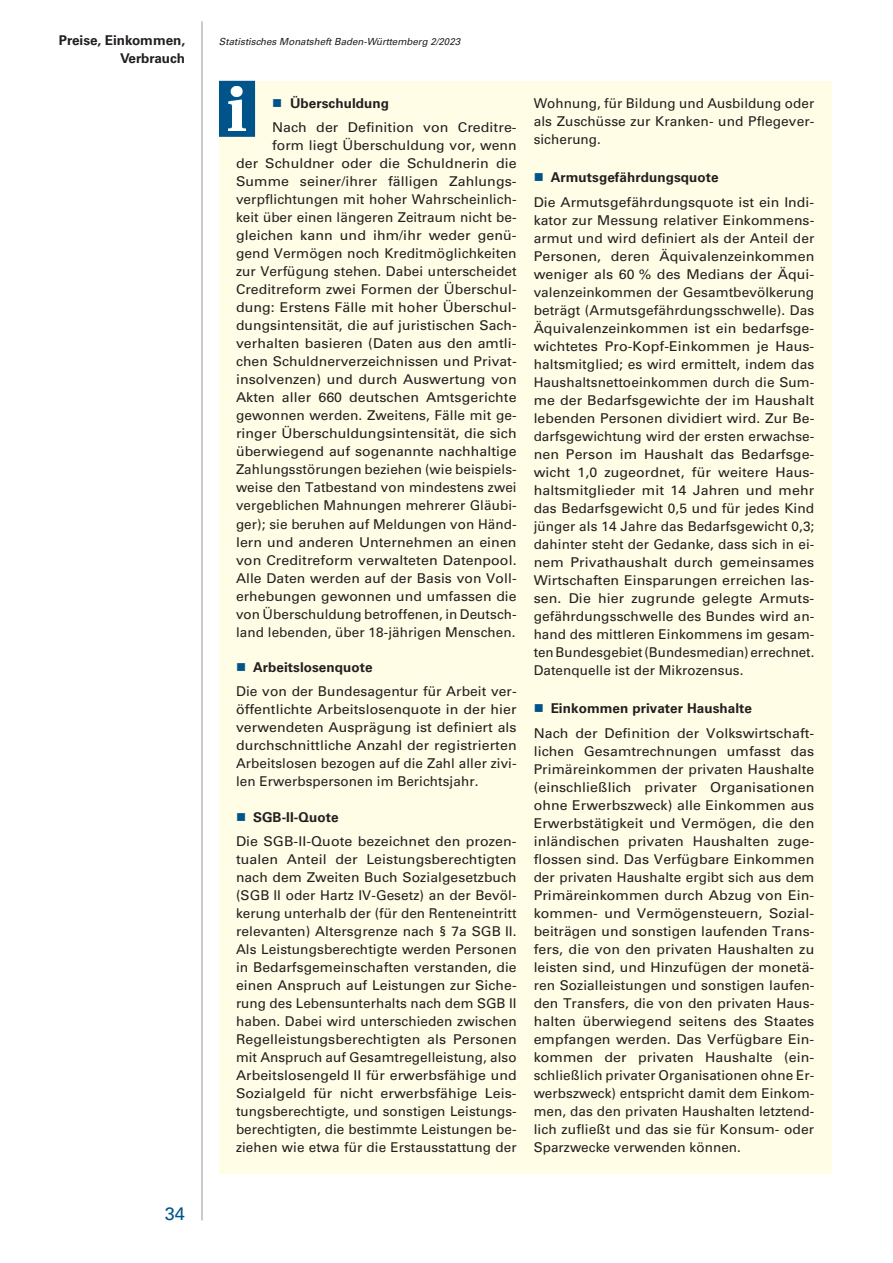
<style>
.page{position:relative;width:893px;height:1263px;background:#fff}
.page>*{position:absolute;margin:0;border:0;box-sizing:border-box;transform-origin:0 0}
.t1{font:18px "Univers";color:#01548a}
.Infotext{font:13.5px/18px "Univers";letter-spacing:.005em;color:#231f20;text-align:justify;scale:1.05 1}
.Infotext-2{font:13.5px/18px "Univers";letter-spacing:.005em;color:#231f20;text-align:justify;scale:1.04 1}
.Infotext-3{font:13.5px/18px "Univers";letter-spacing:.005em;color:#231f20;text-align:justify}
.Kopfzeile_Beitragsth{font:700 13.5px "Univers";letter-spacing:.005em;color:#231f20}
.Kopfzeile_Ausgabe{font:italic 9.75px "Univers";color:#231f20}
</style>
<div class="page">
<hr style="left:202px;top:21px;width:1px;height:1199px;background:#939598">
<div style="left:219px;top:81px;width:612px;height:1093px;background:#fffde5"></div>
<div style="left:219px;top:81px;width:36px;height:56px;background:#01548a"></div>
<img style="left:229px;top:86px;width:17px;height:44px">
<p class="Kopfzeile_Beitragsth" style="left:59px;top:32px;width:128px">Preise, Einkommen,</p>
<p class="Kopfzeile_Ausgabe" style="left:219px;top:35px;width:243px">Statistisches Monatsheft Baden-Württemberg 2/2023</p>
<p class="Kopfzeile_Beitragsth" style="left:120px;top:50px;width:66px">Verbrauch</p>
<p class="Kopfzeile_Beitragsth" style="left:290px;top:95px;width:101px">Überschuldung</p>
<p class="Infotext" style="left:236px;top:119px;width:269px;text-align:right">Nach der Definition von Creditre‑<br>form liegt Überschuldung vor, wenn<br>der Schuldner oder die Schuldnerin die Summe seiner/ihrer fälligen Zahlungs‑ verpflichtungen mit hoher Wahrscheinlich&shy;keit über einen längeren Zeitraum nicht be&shy;gleichen kann und ihm/ihr weder genü‑ gend Vermögen noch Kreditmöglichkeiten zur Verfügung stehen. Dabei unterscheidet Creditreform zwei Formen der Überschul&shy;dung: Erstens Fälle mit hoher Überschul‑ dungsintensität, die auf juristischen Sach‑ verhalten basieren (Daten aus den amtli‑ chen Schuldnerverzeichnissen und Privat‑ insolvenzen) und durch Auswertung von Akten aller 660 deutschen Amtsgerichte gewonnen werden. Zweitens, Fälle mit ge‑ ringer Überschuldungsintensität, die sich überwiegend auf sogenannte nachhaltige Zahlungsstörungen beziehen (wie beispiels&shy;weise den Tatbestand von mindestens zwei vergeblichen Mahnungen mehrerer Gläubi&shy;ger); sie beruhen auf Meldungen von Händ&shy;lern und anderen Unternehmen an einen von Creditreform verwalteten Datenpool.<br>Alle Daten werden auf der Basis von Voll‑ erhebungen gewonnen und umfassen die von Überschuldung betroffenen, in Deutsch&shy;land lebenden, über 18-jährigen Menschen.</p>
<p class="Kopfzeile_Beitragsth" style="left:253px;top:659px;width:121px">Arbeitslosenquote</p>
<p class="Infotext-3" style="left:236px;top:682px;width:282px">Die von der Bundesagentur für Arbeit ver‑ öffentlichte Arbeitslosenquote in der hier verwendeten Ausprägung ist definiert als durchschnittliche Anzahl der registrierten Arbeitslosen bezogen auf die Zahl aller zivi&shy;len Erwerbspersonen im Berichtsjahr.</p>
<p class="Kopfzeile_Beitragsth" style="left:253px;top:809px;width:87px">SGB-II-Quote</p>
<p class="Infotext" style="left:236px;top:832px;width:269px">Die SGB-II-Quote bezeichnet den prozen‑ tualen Anteil der Leistungsberechtigten nach dem Zweiten Buch Sozialgesetzbuch (SGB II oder Hartz IV-Gesetz) an der Bevöl&shy;kerung unterhalb der (für den Renteneintritt relevanten) Altersgrenze nach § 7a SGB II.<br>Als Leistungsberechtigte werden Personen in Bedarfsgemeinschaften verstanden, die einen Anspruch auf Leistungen zur Siche‑ rung des Lebensunterhalts nach dem SGB II haben. Dabei wird unterschieden zwischen Regelleistungsberechtigten als Personen mit Anspruch auf Gesamtregelleistung, also Arbeitslosengeld II für erwerbsfähige und Sozialgeld für nicht erwerbsfähige Leis‑ tungsberechtigte, und sonstigen Leistungs&shy;berechtigten, die bestimmte Leistungen be&shy;ziehen wie etwa für die Erstausstattung der</p>
<p class="Infotext-3" style="left:534px;top:94px;width:282px">Wohnung, für Bildung und Ausbildung oder als Zuschüsse zur Kranken- und Pflegever‑ sicherung.</p>
<p class="Kopfzeile_Beitragsth" style="left:551px;top:170px;width:169px">Armutsgefährdungsquote</p>
<p class="Infotext-2" style="left:534px;top:193px;width:272px">Die Armutsgefährdungsquote ist ein Indi‑ kator zur Messung relativer Einkommens‑ armut und wird definiert als der Anteil der Personen, deren Äquivalenzeinkommen weniger als 60 % des Medians der Äqui‑ valenzeinkommen der Gesamtbevölkerung beträgt (Armutsgefährdungsschwelle). Das Äquivalenzeinkommen ist ein bedarfsge‑ wichtetes Pro-Kopf-Einkommen je Haus‑ haltsmitglied; es wird ermittelt, indem das Haushaltsnettoeinkommen durch die Sum‑ me der Bedarfsgewichte der im Haushalt lebenden Personen dividiert wird. Zur Be&shy;darfsgewichtung wird der ersten erwachse&shy;nen Person im Haushalt das Bedarfsge‑ wicht 1,0 zugeordnet, für weitere Haus‑ haltsmitglieder mit 14 Jahren und mehr das Bedarfsgewicht 0,5 und für jedes Kind jünger als 14 Jahre das Bedarfsgewicht 0,3; dahinter steht der Gedanke, dass sich in ei‑ nem Privathaushalt durch gemeinsames Wirtschaften Einsparungen erreichen las‑ sen. Die hier zugrunde gelegte Armuts‑ gefährdungsschwelle des Bundes wird an&shy;hand des mittleren Einkommens im gesam&shy;ten Bundesgebiet (Bundesmedian) errechnet.<br>Datenquelle ist der Mikrozensus.</p>
<p class="Kopfzeile_Beitragsth" style="left:551px;top:701px;width:203px">Einkommen privater Haushalte</p>
<p class="Infotext" style="left:534px;top:724px;width:269px">Nach der Definition der Volkswirtschaft‑ lichen Gesamtrechnungen umfasst das Primäreinkommen der privaten Haushalte (einschließlich privater Organisationen ohne Erwerbszweck) alle Einkommen aus Erwerbstätigkeit und Vermögen, die den inländischen privaten Haushalten zuge‑ flossen sind. Das Verfügbare Einkommen der privaten Haushalte ergibt sich aus dem Primäreinkommen durch Abzug von Ein‑ kommen- und Vermögensteuern, Sozial‑ beiträgen und sonstigen laufenden Trans‑ fers, die von den privaten Haushalten zu leisten sind, und Hinzufügen der monetä‑ ren Sozialleistungen und sonstigen laufen‑ den Transfers, die von den privaten Haus‑ halten überwiegend seitens des Staates empfangen werden. Das Verfügbare Ein‑ kommen der privaten Haushalte (ein‑ schließlich privater Organisationen ohne Er&shy;werbszweck) entspricht damit dem Einkom&shy;men, das den privaten Haushalten letztend&shy;lich zufließt und das sie für Konsum- oder Sparzwecke verwenden können.</p>
<p class="t1" style="left:165px;top:1203px;width:22px">34</p>
</div>
